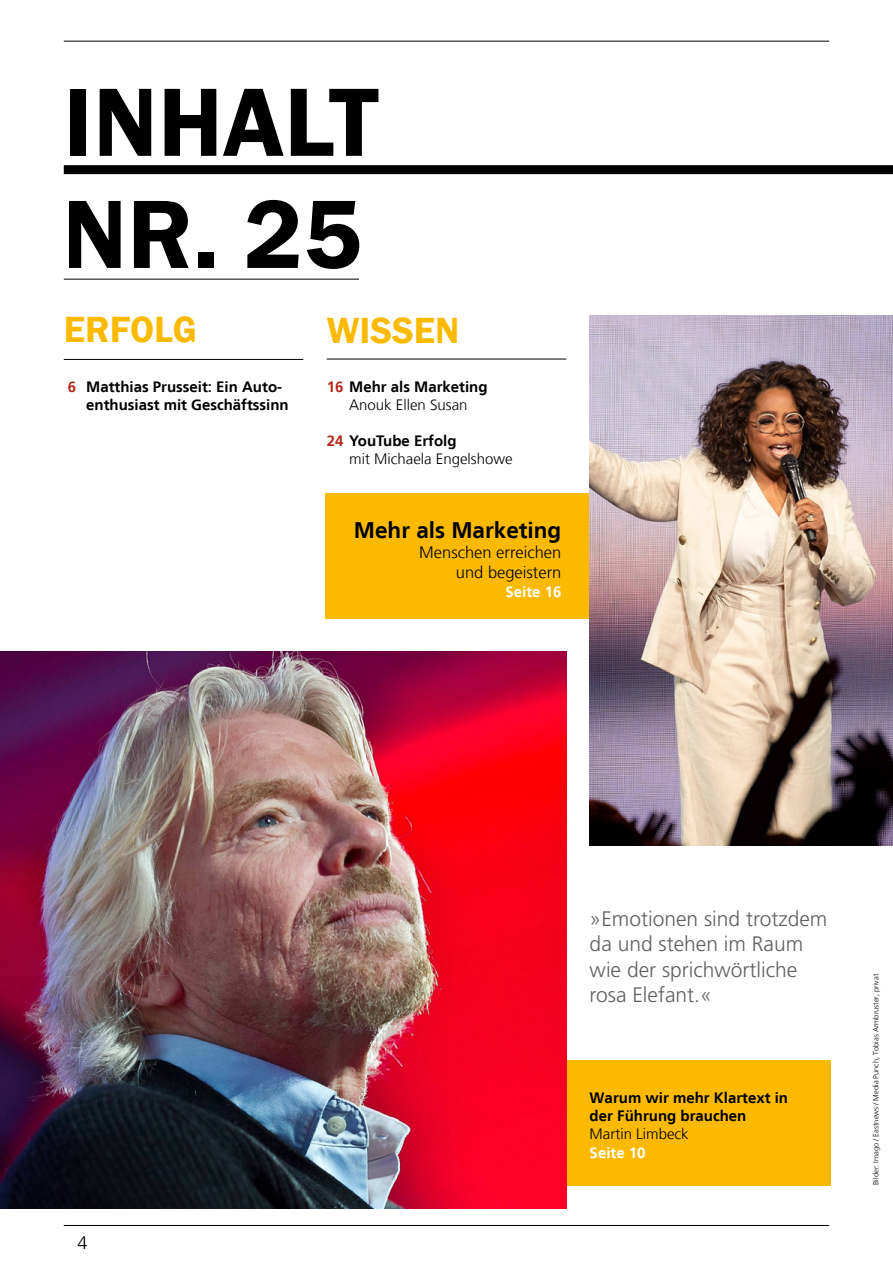
<style>
.page{position:relative;width:893px;height:1263px;background:#fff}
.page>*{position:absolute;margin:0;border:0;box-sizing:border-box;transform-origin:0 0}
.t1{font:600 100.5px "Franklin Gothic";color:#000}
.t2{font:600 37.5px "Franklin Gothic";color:#fbba00}
.t3{font:700 22.5px "Frutiger LT";color:#000}
.t4{font:300 21px/25.2px "Frutiger LT Pro";color:#61605f}
.t5{font:300 18px "Frutiger LT";color:#000}
.t6{font:300 16.5px/19.5px "Frutiger LT";color:#000;text-align:right}
.t7{font:700 15px/18px "Frutiger LT";color:#000}
.t8{font:300 15px/18px "Frutiger LT";color:#000}
.t9{font:700 15px "Frutiger LT";color:#fff}
.t10{font:300 7.5px "Frutiger LT";color:#000}
.s1{color:#b62a1c}
.s2{font-weight:300}
.s3{font-weight:700;color:#b62a1c}
.s4{font-weight:700}
</style>
<div class="page">
<div style="left:325px;top:493px;width:265px;height:126px;background:#fbba00"></div>
<div style="left:566px;top:1060px;width:265px;height:126px;background:#fbba00"></div>
<hr style="left:327px;top:359px;width:239px;height:1px;background:#000">
<hr style="left:64px;top:359px;width:239px;height:1px;background:#000">
<div style="left:64px;top:165px;width:829px;height:9px;background:#000"></div>
<hr style="left:64px;top:279px;width:295px;height:1px;background:#000">
<img style="left:0;top:651px;width:566px;height:558px">
<img style="left:590px;top:315px;width:303px;height:531px">
<hr style="left:64px;top:1225px;width:765px;height:1px;background:#000">
<hr style="left:64px;top:41px;width:765px;height:1px;background:#000">
<h1 class="t1" style="left:64px;top:60px;width:316px">INHALT</h1>
<h1 class="t1" style="left:62px;top:172px;width:301px">NR. 25</h1>
<h2 class="t2" style="left:64px;top:306px;width:135px">ERFOLG</h2>
<p class="t7" style="left:86px;top:378px;width:204px;text-indent:-18px"><span class="s1">6</span> Matthias Prusseit: Ein Auto&shy;enthusiast mit Geschäftssinn</p>
<h2 class="t2" style="left:327px;top:307px;width:134px">WISSEN</h2>
<p class="t7" style="left:327px;top:378px;width:162px;text-align:center"><span class="s1">16</span> Mehr als Marketing<br><span class="s2">Anouk Ellen Susan</span></p>
<p class="t8" style="left:349px;top:432px;width:165px;text-indent:-23px"><span class="s3">24</span> <span class="s4">YouTube Erfolg<br></span>mit Michaela Engelshowe</p>
<h3 class="t3" style="left:354px;top:517px;width:209px">Mehr als Marketing</h3>
<p class="t6" style="left:419px;top:543px;width:144px">Menschen erreichen und begeistern</p>
<p class="t9" style="left:505px;top:583px;width:57px">Seite 16</p>
<p class="t5" style="left:78px;top:1233px;width:12px">4</p>
<h3 class="t4" style="left:590px;top:906px;width:239px">»Emotionen sind trotzdem da und stehen im Raum wie der sprichwörtliche rosa Elefant.«</h3>
<p class="t7" style="left:590px;top:1089px;width:200px">Warum wir mehr Klartext in der Führung brauchen</p>
<p class="t8" style="left:590px;top:1125px;width:101px">Martin Limbeck</p>
<p class="t9" style="left:590px;top:1143px;width:57px">Seite 10</p>
<p class="t10" style="left:872px;top:1185px;width:212px;rotate:-90deg">Bilder: Imago / Eastnews / Media Punch, Tobias Armbruster, privat</p>
</div>
